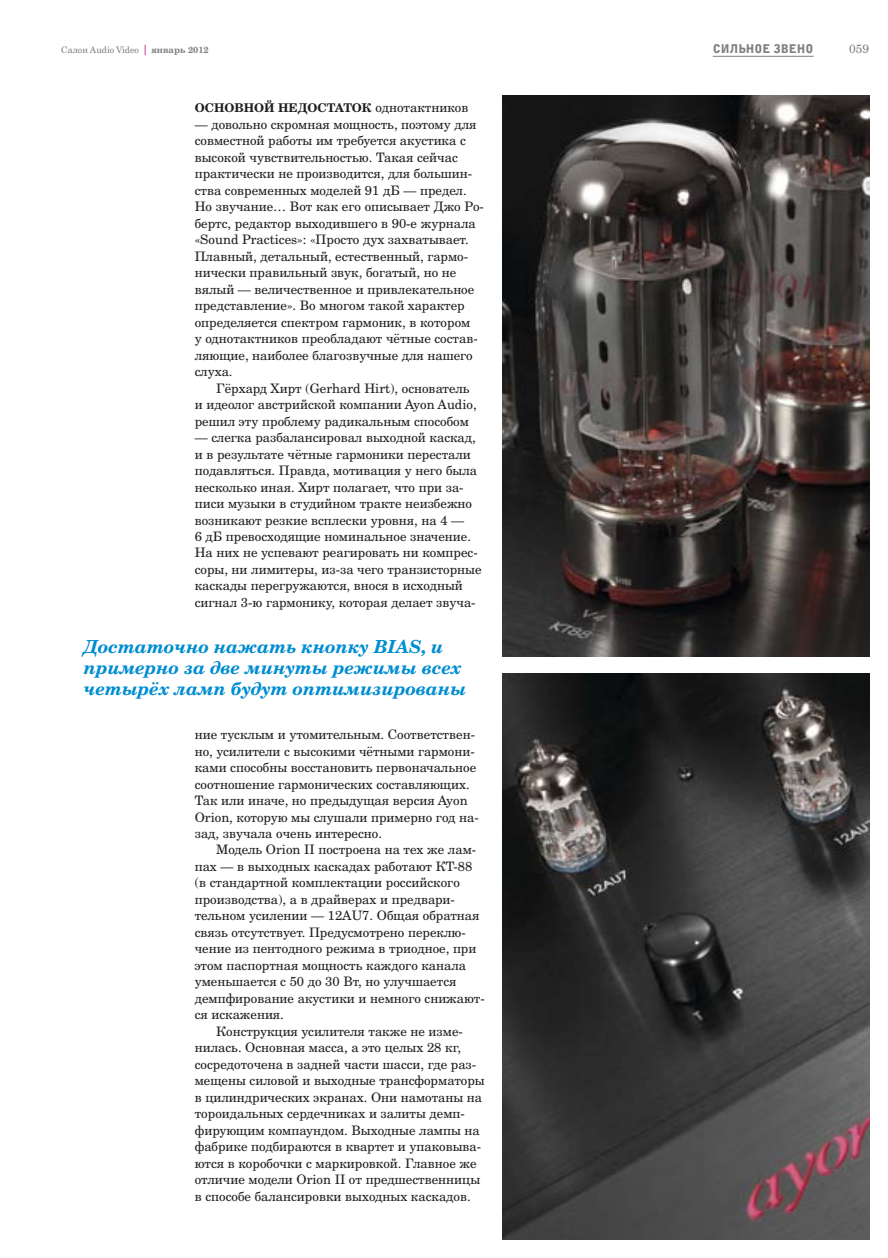
<style>
.page{position:relative;width:888px;height:1258px;background:#fff}
.page>*{position:absolute;margin:0;border:0;box-sizing:border-box;transform-origin:0 0}
.t1{font:italic 700 18px/21px "New Century Schlbk Cyr";color:#008dd1}
.t2{font:13.05px/16.5px "New Century Schlbk Cyr";color:#1f1d1f}
.t3{font:700 12px "New Century Schlbk Cyr";color:#1f1d1f}
.t4{font:12px "Bell Gothic C Blk BT";color:#7e8183}
.t5{font:12px "New Century Schlbk Cyr";color:#7e8183}
.t6{font:9px "New Century Schlbk Cyr";color:#7e8183}
.s1{font-size:10.5px;color:#c20079}
.s2{font-weight:700}
.s3{font-weight:400;font-size:13.05px}
</style>
<div class="page">
<img style="left:503px;top:673px;width:366px;height:566px">
<img style="left:503px;top:95px;width:366px;height:562px">
<hr style="left:713px;top:56px;width:100px;height:1px;background:#7e8183">
<p class="t6" style="left:61px;top:44px;width:149px">Салон Audio Video <span class="s1">|</span> <span class="s2">январь 2012</span></p>
<p class="t4" style="left:713px;top:41px;width:102px">СИЛЬНОЕ ЗВЕНО</p>
<p class="t5" style="left:849px;top:41px;width:22px">059</p>
<p class="t3" style="left:195px;top:100px;width:275px">Основной недостаток <span class="s3">однотактников</span></p>
<p class="t2" style="left:195px;top:115px;width:283px">— довольно скромная мощность, поэтому для</p>
<p class="t2" style="left:195px;top:132px;width:273px">совместной работы им требуется акустика с</p>
<p class="t2" style="left:195px;top:148px;width:265px">высокой чувствительностью. Такая сейчас</p>
<p class="t2" style="left:195px;top:165px;width:279px">практически не производится, для большин-</p>
<p class="t2" style="left:195px;top:181px;width:273px">ства современных моделей 91 дБ — предел.</p>
<p class="t2" style="left:195px;top:198px;width:291px">Но звучание… Вот как его описывает Джо Ро-</p>
<p class="t2" style="left:195px;top:214px;width:283px">бертс, редактор выходившего в 90-е журнала</p>
<p class="t2" style="left:195px;top:231px;width:275px">«Sound Practices»: «Просто дух захватывает.</p>
<p class="t2" style="left:195px;top:247px;width:275px">Плавный, детальный, естественный, гармо-</p>
<p class="t2" style="left:195px;top:264px;width:263px">нически правильный звук, богатый, но не</p>
<p class="t2" style="left:195px;top:280px;width:281px">вялый — величественное и привлекательное</p>
<p class="t2" style="left:195px;top:297px;width:271px">представление». Во многом такой характер</p>
<p class="t2" style="left:195px;top:313px;width:277px">определяется спектром гармоник, в котором</p>
<p class="t2" style="left:195px;top:330px;width:284px">у однотактников преобладают чётные состав-</p>
<p class="t2" style="left:195px;top:346px;width:280px">ляющие, наиболее благозвучные для нашего</p>
<p class="t2" style="left:195px;top:363px;width:39px">слуха.</p>
<p class="t2" style="left:216px;top:379px;width:255px">Гёрхард Хирт (Gerhard Hirt), основатель</p>
<p class="t2" style="left:195px;top:396px;width:283px">и идеолог австрийской компании Ayon Audio,</p>
<p class="t2" style="left:195px;top:412px;width:276px">решил эту проблему радикальным способом</p>
<p class="t2" style="left:195px;top:429px;width:288px">— слегка разбалансировал выходной каскад, и в результате чётные гармоники перестали подавляться. Правда, мотивация у него была несколько иная. Хирт полагает, что при за&shy;писи музыки в студийном тракте неизбежно возникают резкие всплески уровня, на 4 —<br>6 дБ превосходящие номинальное значение.<br>На них не успевают реагировать ни компрес&shy;соры, ни лимитеры, из-за чего транзисторные каскады перегружаются, внося в исходный сигнал 3-ю гармонику, которая делает звуча-</p>
<p class="t1" style="left:84px;top:635px;width:384px">Достаточно нажать кнопку BIAS, и примерно за две минуты режимы всех четырёх ламп будут оптимизированы</p>
<p class="t2" style="left:195px;top:726px;width:282px">ние тусклым и утомительным. Соответствен-</p>
<p class="t2" style="left:195px;top:742px;width:281px">но, усилители с высокими чётными гармони-</p>
<p class="t2" style="left:195px;top:759px;width:283px">ками способны восстановить первоначальное</p>
<p class="t2" style="left:195px;top:775px;width:276px">соотношение гармонических составляющих.</p>
<p class="t2" style="left:195px;top:792px;width:274px">Так или иначе, но предыдущая версия Ayon</p>
<p class="t2" style="left:195px;top:808px;width:285px">Orion, которую мы слушали примерно год на-</p>
<p class="t2" style="left:195px;top:825px;width:189px">зад, звучала очень интересно.</p>
<p class="t2" style="left:216px;top:841px;width:262px">Модель Orion II построена на тех же лам-</p>
<p class="t2" style="left:195px;top:858px;width:279px">пах — в выходных каскадах работают КТ-88</p>
<p class="t2" style="left:195px;top:874px;width:267px">(в стандартной комплектации российского</p>
<p class="t2" style="left:195px;top:891px;width:262px">производства), а в драйверах и предвари-</p>
<p class="t2" style="left:195px;top:907px;width:286px">тельном усилении — 12AU7. Общая обратная</p>
<p class="t2" style="left:195px;top:924px;width:272px">связь отсутствует. Предусмотрено переклю-</p>
<p class="t2" style="left:195px;top:940px;width:283px">чение из пентодного режима в триодное, при</p>
<p class="t2" style="left:195px;top:957px;width:273px">этом паспортная мощность каждого канала</p>
<p class="t2" style="left:195px;top:973px;width:263px">уменьшается с 50 до 30 Вт, но улучшается</p>
<p class="t2" style="left:195px;top:990px;width:292px">демпфирование акустики и немного снижают-</p>
<p class="t2" style="left:195px;top:1006px;width:91px">ся искажения.</p>
<p class="t2" style="left:216px;top:1023px;width:248px">Конструкция усилителя также не изме-</p>
<p class="t2" style="left:195px;top:1039px;width:268px">нилась. Основная масса, а это целых 28 кг,</p>
<p class="t2" style="left:195px;top:1056px;width:283px">сосредоточена в задней части шасси, где раз-</p>
<p class="t2" style="left:195px;top:1072px;width:291px">мещены силовой и выходные трансформаторы</p>
<p class="t2" style="left:195px;top:1089px;width:289px">в цилиндрических экранах. Они намотаны на</p>
<p class="t2" style="left:195px;top:1105px;width:272px">тороидальных сердечниках и залиты демп-</p>
<p class="t2" style="left:195px;top:1122px;width:287px">фирующим компаундом. Выходные лампы на</p>
<p class="t2" style="left:195px;top:1138px;width:288px">фабрике подбираются в квартет и упаковыва-</p>
<p class="t2" style="left:195px;top:1155px;width:283px">ются в коробочки с маркировкой. Главное же</p>
<p class="t2" style="left:195px;top:1171px;width:287px">отличие модели Orion II от предшественницы</p>
<p class="t2" style="left:195px;top:1188px;width:277px">в способе балансировки выходных каскадов.</p>
</div>
